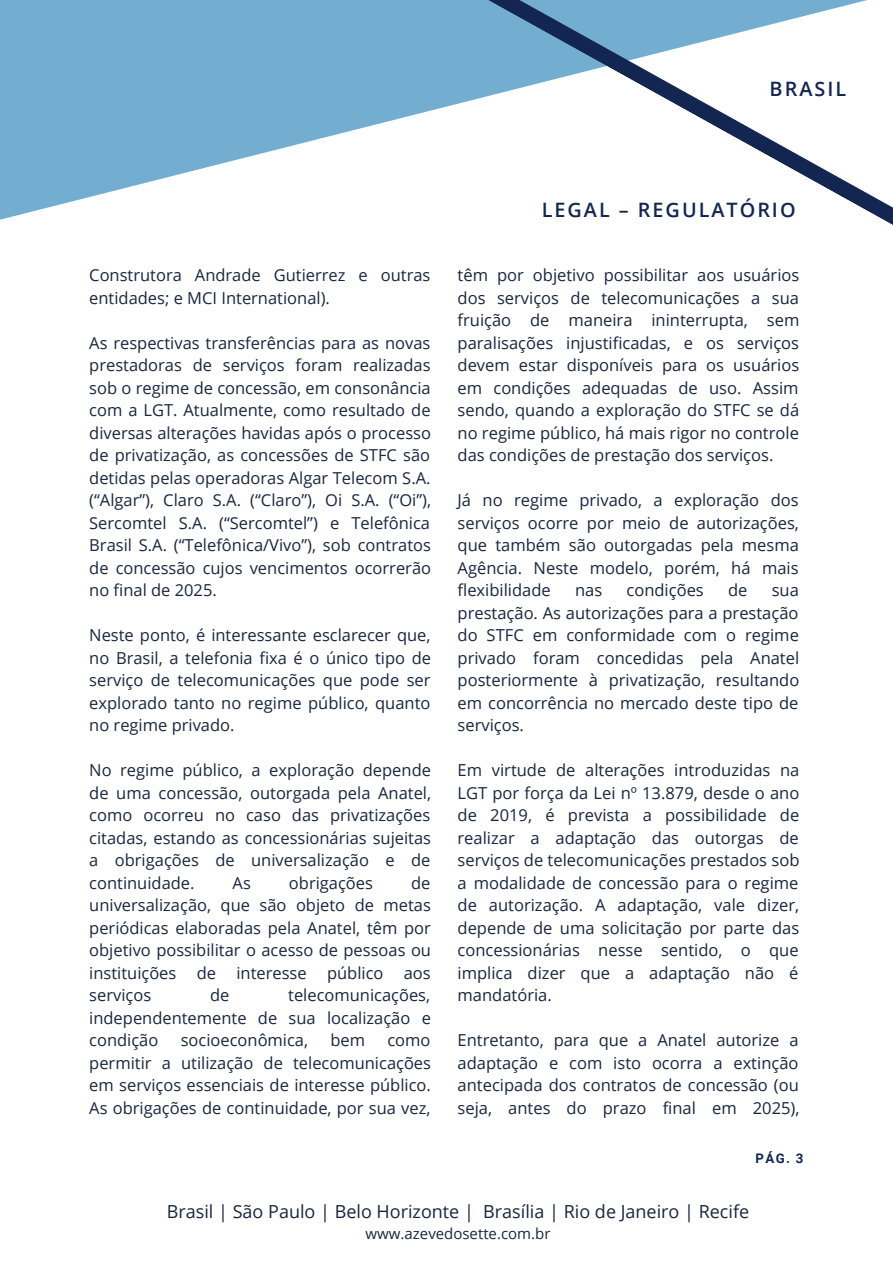
<style>
.page{position:relative;width:893px;height:1264px;background:#fff}
.page>*{position:absolute;margin:0;border:0;box-sizing:border-box;transform-origin:0 0}
.t1{font:600 19.8px "Open Sans";letter-spacing:.1em;color:#132652}
.t2{font:18px "Open Sans";color:#192640}
.t3{font:16.5px/22.5px "Open Sans";color:#192640;text-align:justify}
.t4{font:15px "Open Sans";color:#192640}
.t5{font:700 13.2px "Roboto";color:#132652}
</style>
<div class="page">
<svg style="left:0;top:0;width:458px;height:220px;fill:#73aed0"></svg>
<svg style="left:458px;top:0;width:434px;height:225px"></svg>
<p class="t1" style="left:769px;top:75px;width:78px">BRASIL</p>
<p class="t3" style="left:89px;top:264px;width:343px">Construtora Andrade Gutierrez e outras entidades; e MCI International).</p>
<p class="t3" style="left:89px;top:331px;width:343px">As respectivas transferências para as novas prestadoras de serviços foram realizadas sob o regime de concessão, em consonância com a LGT. Atualmente, como resultado de diversas alterações havidas após o processo de privatização, as concessões de STFC são detidas pelas operadoras Algar Telecom S.A. (“Algar”), Claro S.A. (“Claro”), Oi S.A. (“Oi”), Sercomtel S.A. (“Sercomtel”) e Telefônica Brasil S.A. (“Telefônica/Vivo”), sob contratos de concessão cujos vencimentos ocorrerão no final de 2025.</p>
<p class="t3" style="left:89px;top:623px;width:343px">Neste ponto, é interessante esclarecer que, no Brasil, a telefonia fixa é o único tipo de serviço de telecomunicações que pode ser explorado tanto no regime público, quanto no regime privado.</p>
<p class="t3" style="left:89px;top:758px;width:343px">No regime público, a exploração depende de uma concessão, outorgada pela Anatel, como ocorreu no caso das privatizações citadas, estando as concessionárias sujeitas a obrigações de universalização e de continuidade.</p>
<p class="t3" style="left:89px;top:871px;width:343px;text-indent:322px">de universalização, que são objeto de metas periódicas elaboradas pela Anatel, têm por objetivo possibilitar o acesso de pessoas ou instituições de interesse público aos serviços</p>
<p class="t3" style="left:232px;top:871px;width:20px">As</p>
<p class="t3" style="left:289px;top:871px;width:86px">obrigações</p>
<p class="t3" style="left:89px;top:983px;width:343px;text-indent:199px">telecomunicações, independentemente de sua localização e condição</p>
<p class="t3" style="left:210px;top:983px;width:21px">de</p>
<p class="t3" style="left:181px;top:1028px;width:129px">socioeconômica,</p>
<p class="t3" style="left:330px;top:1028px;width:36px">bem</p>
<p class="t3" style="left:89px;top:1028px;width:343px;text-indent:298px">como permitir a utilização de telecomunicações em serviços essenciais de interesse público.<br>As obrigações de continuidade, por sua vez,</p>
<p class="t1" style="left:541px;top:196px;width:255px">LEGAL – REGULATÓRIO</p>
<p class="t3" style="left:457px;top:264px;width:343px">têm por objetivo possibilitar aos usuários dos serviços de telecomunicações a sua fruição de maneira ininterrupta, sem paralisações injustificadas, e os serviços devem estar disponíveis para os usuários em condições adequadas de uso. Assim sendo, quando a exploração do STFC se dá no regime público, há mais rigor no controle das condições de prestação dos serviços.</p>
<p class="t3" style="left:457px;top:488px;width:343px">Já no regime privado, a exploração dos serviços ocorre por meio de autorizações, que também são outorgadas pela mesma Agência. Neste modelo, porém, há mais flexibilidade</p>
<p class="t3" style="left:575px;top:578px;width:29px">nas</p>
<p class="t3" style="left:626px;top:578px;width:79px">condições</p>
<p class="t3" style="left:728px;top:578px;width:21px">de</p>
<p class="t3" style="left:457px;top:578px;width:343px;text-indent:314px">sua prestação. As autorizações para a prestação do STFC em conformidade com o regime privado foram concedidas pela Anatel posteriormente à privatização, resultando em concorrência no mercado deste tipo de serviços.</p>
<p class="t3" style="left:457px;top:758px;width:343px">Em virtude de alterações introduzidas na LGT por força da Lei nº 13.879, desde o ano de 2019, é prevista a possibilidade de realizar a adaptação das outorgas de serviços de telecomunicações prestados sob a modalidade de concessão para o regime de autorização. A adaptação, vale dizer, depende de uma solicitação por parte das concessionárias nesse sentido, o que implica dizer que a adaptação não é mandatória.</p>
<p class="t3" style="left:457px;top:1028px;width:343px">Entretanto, para que a Anatel autorize a adaptação e com isto ocorra a extinção antecipada dos contratos de concessão (ou seja, antes do prazo final em 2025),</p>
<p class="t5" style="left:755px;top:1150px;width:49px">PÁG. 3</p>
<p class="t2" style="left:167px;top:1198px;width:584px">Brasil | São Paulo | Belo Horizonte | Brasília | Rio de Janeiro | Recife</p>
<p class="t4" style="left:365px;top:1222px;width:186px">www.azevedosette.com.br</p>
</div>
